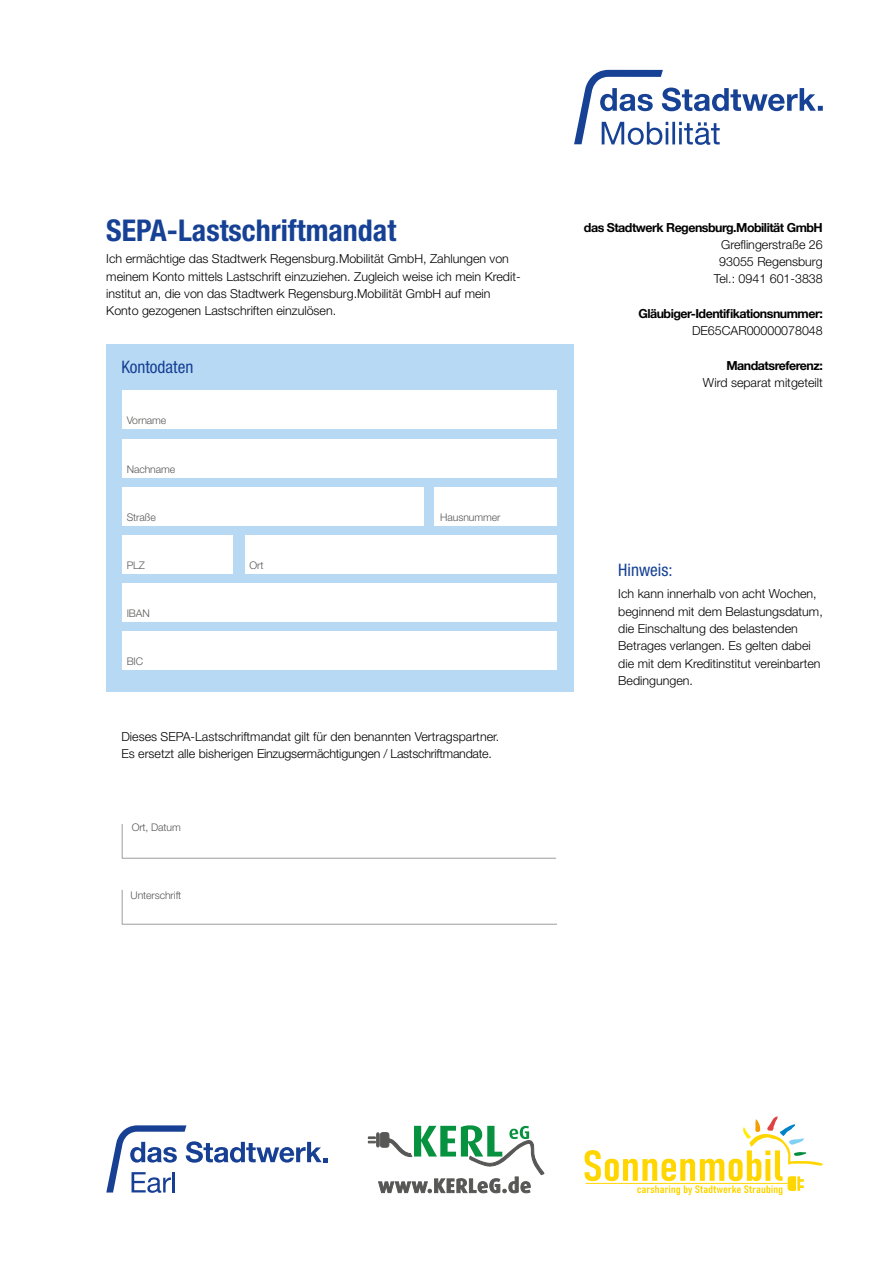
<style>
.page{position:relative;width:893px;height:1263px;background:#fff}
.page>*{position:absolute;margin:0;border:0;box-sizing:border-box;transform-origin:0 0}
.t1{font:700 condensed 30px "Helvetica Neue LT Pro";color:#164194}
.t2{font:condensed 17.25px "Helvetica Neue LT Pro";color:#164194}
.t3{font:300 12.45px/17.2px "Helvetica Neue LT Pro";color:#000}
.t4{font:700 12.45px "Helvetica Neue";letter-spacing:-.04em;color:#000}
.t5{font:300 10.5px "Helvetica Neue LT Pro";letter-spacing:-.01em;color:#575756}
</style>
<div class="page">
<div style="left:106px;top:344px;width:468px;height:347px;background:#b8d9f4"></div>
<div style="left:122px;top:391px;width:435px;height:38px;background:#fff"></div>
<div style="left:122px;top:439px;width:435px;height:38px;background:#fff"></div>
<div style="left:122px;top:487px;width:302px;height:38px;background:#fff"></div>
<div style="left:122px;top:535px;width:110px;height:39px;background:#fff"></div>
<div style="left:122px;top:583px;width:435px;height:38px;background:#fff"></div>
<div style="left:435px;top:487px;width:122px;height:38px;background:#fff"></div>
<div style="left:245px;top:535px;width:312px;height:39px;background:#fff"></div>
<hr style="left:122px;top:858px;width:434px;height:1px;background:#9d9d9c">
<hr style="left:122px;top:824px;width:1px;height:34px;background:#9d9d9c">
<hr style="left:122px;top:924px;width:435px;height:1px;background:#9d9d9c">
<hr style="left:122px;top:890px;width:1px;height:34px;background:#9d9d9c">
<div style="left:122px;top:631px;width:435px;height:38px;background:#fff"></div>
<svg style="left:574px;top:70px;width:249px;height:75px"></svg>
<svg style="left:585px;top:1116px;width:238px;height:79px"></svg>
<svg style="left:106px;top:1125px;width:222px;height:68px"></svg>
<svg style="left:368px;top:1125px;width:176px;height:68px"></svg>
<h1 class="t1" style="left:106px;top:212px;width:291px">SEPA-Lastschriftmandat</h1>
<p class="t3" style="left:106px;top:250px;width:416px">Ich ermächtige das Stadtwerk Regensburg.Mobilität GmbH, Zahlungen von meinem Konto mittels Lastschrift einzuziehen. Zugleich weise ich mein Kredit&shy;institut an, die von das Stadtwerk Regensburg.Mobilität GmbH auf mein Konto gezogenen Lastschriften einzulösen.</p>
<h2 class="t2" style="left:121px;top:357px;width:73px">Kontodaten</h2>
<p class="t5" style="left:127px;top:414px;width:41px">Vorname</p>
<p class="t5" style="left:127px;top:463px;width:50px">Nachname</p>
<p class="t5" style="left:127px;top:510px;width:31px">Straße</p>
<p class="t5" style="left:440px;top:510px;width:62px">Hausnummer</p>
<p class="t5" style="left:127px;top:559px;width:20px">PLZ</p>
<p class="t5" style="left:249px;top:559px;width:15px">Ort</p>
<p class="t5" style="left:127px;top:607px;width:25px">IBAN</p>
<p class="t5" style="left:127px;top:655px;width:18px">BIC</p>
<p class="t3" style="left:121px;top:727px;width:379px">Dieses SEPA-Lastschriftmandat gilt für den benannten Vertragspartner.<br>Es ersetzt alle bisherigen Einzugsermächtigungen / Lastschriftmandate.</p>
<p class="t5" style="left:132px;top:821px;width:51px">Ort, Datum</p>
<p class="t5" style="left:131px;top:889px;width:52px">Unterschrift</p>
<p class="t4" style="left:584px;top:217px;width:240px">das Stadtwerk Regensburg.Mobilität GmbH</p>
<p class="t3" style="left:714px;top:236px;width:110px;text-align:center">Greflingerstraße 26<br>93055 Regensburg<br>Tel.: 0941 601-3838</p>
<p class="t4" style="left:638px;top:304px;width:186px">Gläubiger-Identifikationsnummer:</p>
<p class="t3" style="left:692px;top:322px;width:132px">DE65CAR00000078048</p>
<p class="t4" style="left:726px;top:355px;width:98px">Mandatsreferenz:</p>
<p class="t3" style="left:703px;top:374px;width:121px">Wird separat mitgeteilt</p>
<h2 class="t2" style="left:618px;top:560px;width:56px">Hinweis:</h2>
<p class="t3" style="left:618px;top:585px;width:206px">Ich kann innerhalb von acht Wochen, beginnend mit dem Belastungsdatum, die Einschaltung des belastenden Betrages verlangen. Es gelten dabei die mit dem Kreditinstitut vereinbarten Bedingungen.</p>
</div>
